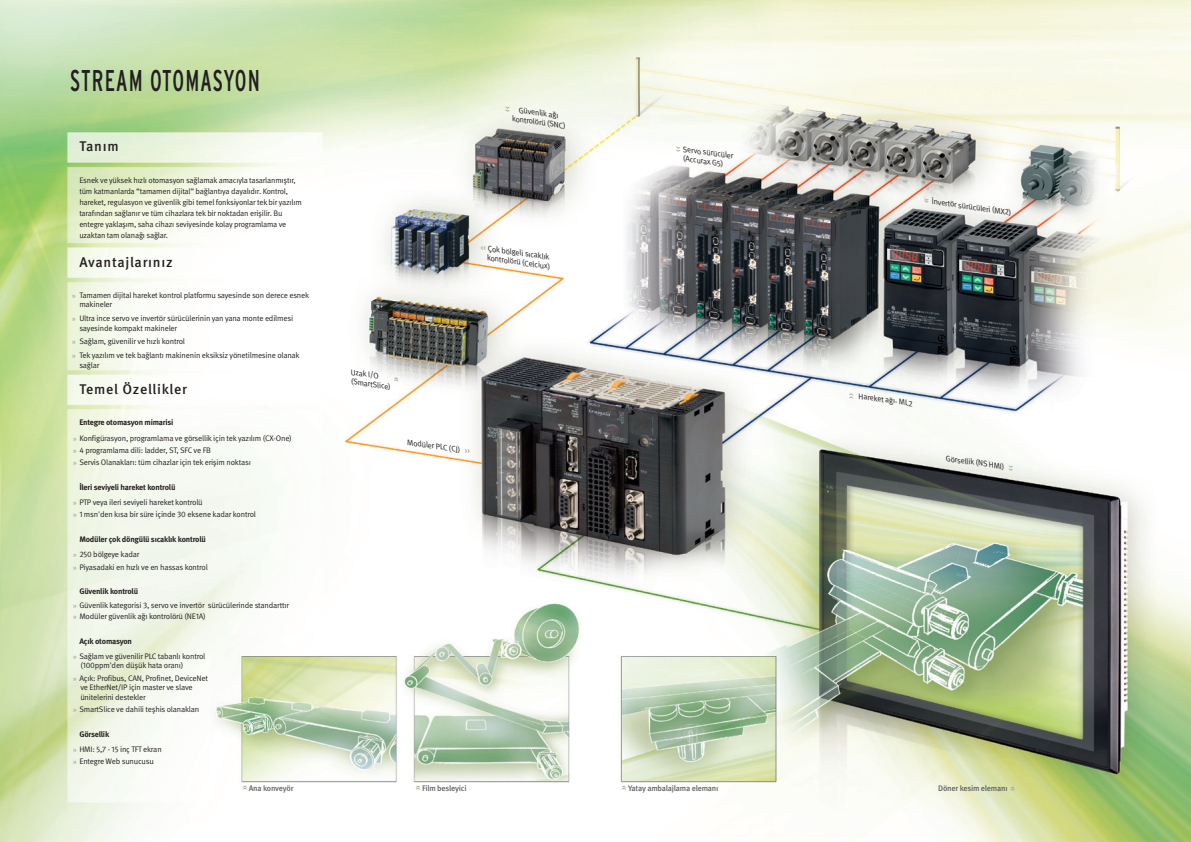
<style>
.page{position:relative;width:1191px;height:842px;background:#fff}
.page>*{position:absolute;margin:0;border:0;box-sizing:border-box;transform-origin:0 0}
.t1{font:condensed 30px "Interstate";letter-spacing:.02em;color:#231f20;scale:.77 1}
.t2{font:500 14px "Meta Pro";letter-spacing:.05em;color:#231f20}
.t3{font:8px/11px "Meta Pro";letter-spacing:-.025em;color:#231f20}
.t4{font:italic 8px/9.3px "Meta Pro";color:#231f20}
.t5{font:500 8px "Meta Pro";letter-spacing:-.025em;color:#5d5f60}
.t6{font:700 8px/15.2px "Meta Pro";letter-spacing:-.025em;color:#231f20}
.t7{font:500 7px "Meta Pro";color:#9faa8d}
.s1{font-weight:500;font-size:7px;color:#9faa8d}
.s2{font-weight:700}
.s3{font-weight:400}
</style>
<div class="page">
<img style="left:0;top:0;width:1191px;height:842px">
<h1 class="t1" style="left:70px;top:64px;width:230px">STREA M OTOM ASYON</h1>
<h2 class="t2" style="left:79px;top:137px;width:41px">Tanım</h2>
<p class="t3" style="left:79px;top:175px;width:224px">Esnek ve yüksek hızlı otomasyon sağlamak amacıyla tasarlanmıştır, tüm katmanlarda “tamamen dijital” bağlantıya dayalıdır. Kontrol, hareket, regulasyon ve güvenlik gibi temel fonksiyonlar tek bir yazılım tarafından sağlanır ve tüm cihazlara tek bir noktadan erişilir. Bu entegre yaklaşım, saha cihazı seviyesinde kolay programlama ve uzaktan tam olanağı sağlar.</p>
<h2 class="t2" style="left:79px;top:253px;width:95px">Avantajlarınız</h2>
<p class="t3" style="left:79px;top:290px;width:231px;line-height:9.5px;text-indent:-7px"><span class="s1">»</span> Tamamen dijital hareket kontrol platformu sayesinde son derece esnek makineler</p>
<p class="t3" style="left:79px;top:314px;width:215px;line-height:9.5px;text-indent:-7px"><span class="s1">»</span> Ultra ince servo ve invertör sürücülerinin yan yana monte edilmesi sayesinde kompakt makineler</p>
<p class="t3" style="left:72px;top:335px;width:229px;line-height:13.8px"><span class="s1">»</span> Sağlam, güvenilir ve hızlı kontrol<br><span class="s1">»</span> Tek yazılım ve tek bağlantı makinenin eksiksiz yönetilmesine olanak</p>
<p class="t3" style="left:79px;top:359px;width:21px">sağlar</p>
<h2 class="t2" style="left:79px;top:380px;width:109px">Temel Özellikler</h2>
<p class="t3" style="left:73px;top:415px;width:220px;line-height:15.2px;text-indent:6px"><span class="s2">Entegre otomasyon mimarisi<br></span><span class="s1">»</span> Konfigürasyon, programlama ve görsellik için tek yazılım (CX-One)</p>
<p class="t3" style="left:73px;top:444px;width:179px;line-height:12.3px"><span class="s1">»</span> 4 programlama dili: ladder, ST, SFC ve FB<br><span class="s1">»</span> Servis Olanakları: tüm cihazlar için tek erişim noktası</p>
<p class="t3" style="left:73px;top:480px;width:131px;line-height:15.2px;text-indent:6px"><span class="s2">İleri seviyeli hareket kontrolü<br></span><span class="s1">»</span> PTP veya ileri seviyeli hareket kontrolü</p>
<p class="t3" style="left:73px;top:509px;width:184px"><span class="s1">»</span> 1 msn'den kısa bir süre içinde 30 eksene kadar kontrol</p>
<p class="t6" style="left:73px;top:532px;width:134px;text-indent:6px">Modüler çok döngülü sıcaklık kontrolü <span class="s1">»</span> <span class="s3">250 bölgeye kadar</span></p>
<p class="t3" style="left:73px;top:561px;width:136px"><span class="s1">»</span> Piyasadaki en hızlı ve en hassas kontrol</p>
<p class="t3" style="left:73px;top:585px;width:217px;line-height:13.8px;text-indent:6px"><span class="s2">Güvenlik kontrolü<br></span><span class="s1">»</span> Güvenlik kategorisi 3, servo ve invertör sürücülerinde standarttır</p>
<p class="t3" style="left:73px;top:611px;width:134px"><span class="s1">»</span> Modüler güvenlik ağı kontrolörü (NE1A)</p>
<p class="t3" style="left:73px;top:633px;width:134px;line-height:15.2px;text-indent:6px"><span class="s2">Açık otomasyon<br></span><span class="s1">»</span> Sağlam ve güvenilir PLC tabanlı kontrol</p>
<p class="t3" style="left:73px;top:659px;width:136px;line-height:12.3px;text-indent:7px">(100ppm'den düşük hata oranı)<br><span class="s1">»</span> Açık: Profibus, CAN, Profinet, DeviceNet</p>
<p class="t3" style="left:80px;top:683px;width:114px;line-height:9.5px">ve EtherNet/IP için master ve slave ünitelerini destekler</p>
<p class="t3" style="left:73px;top:704px;width:128px"><span class="s1">»</span> SmartSlice ve dahili teşhis olanakları</p>
<p class="t3" style="left:73px;top:726px;width:90px;line-height:15.2px;text-indent:6px"><span class="s2">Görsellik<br></span><span class="s1">»</span> HMI: 5,7 - 15 inç TFT ekran</p>
<p class="t3" style="left:73px;top:756px;width:82px"><span class="s1">»</span> Entegre Web sunucusu</p>
<p class="t7" style="left:512px;top:106px;width:8px;rotate:90deg">&gt;&gt;</p>
<p class="t4" style="left:514px;top:105px;width:56px;text-align:center;rotate:8deg">Güvenlik ağı kontrolörü (SNC)</p>
<p class="t4" style="left:482px;top:243px;width:73px;text-align:right;rotate:8deg"><span class="s1">&lt;&lt;</span> Çok bölgeli sıcaklık kontrolörü (Celciux)</p>
<p class="t4" style="left:352px;top:367px;width:43px;rotate:8deg">Uzak I/O (SmartSlice)</p>
<p class="t7" style="left:391px;top:382px;width:8px;rotate:-90deg">&gt;&gt;</p>
<p class="t4" style="left:408px;top:438px;width:65px;rotate:8deg">Modüler PLC (CJ) <span class="s1">&gt;&gt;</span></p>
<p class="t4" style="left:684px;top:144px;width:53px;rotate:8deg">Servo sürücüler (Accurax G5)</p>
<p class="t7" style="left:683px;top:146px;width:8px;rotate:90deg">&gt;&gt;</p>
<p class="t4" style="left:932px;top:197px;width:82px;rotate:8deg">İnvertör sürücüleri (MX2)</p>
<p class="t7" style="left:931px;top:198px;width:8px;rotate:90deg">&gt;&gt;</p>
<p class="t7" style="left:846px;top:399px;width:8px;rotate:-90deg">&gt;&gt;</p>
<p class="t4" style="left:859px;top:391px;width:56px;rotate:8deg">Hareket ağı- ML2</p>
<p class="t4" style="left:947px;top:454px;width:61px;rotate:8deg">Görsellik (NS HMI)</p>
<p class="t7" style="left:1015px;top:465px;width:8px;rotate:90deg">&gt;&gt;</p>
<p class="t7" style="left:240px;top:790px;width:7px;rotate:-90deg">&gt;&gt;</p>
<p class="t7" style="left:413px;top:790px;width:7px;rotate:-90deg">&gt;&gt;</p>
<p class="t7" style="left:619px;top:790px;width:7px;rotate:-90deg">&gt;&gt;</p>
<p class="t5" style="left:628px;top:783px;width:92px">Yatay ambalajlama elemanı</p>
<p class="t5" style="left:938px;top:783px;width:71px">Döner kesim elemanı</p>
<p class="t7" style="left:1008px;top:791px;width:7px;rotate:-90deg">&gt;&gt;</p>
<p class="t5" style="left:249px;top:783px;width:46px">Ana konveyör</p>
<p class="t5" style="left:422px;top:783px;width:46px">Film besleyici</p>
</div>
